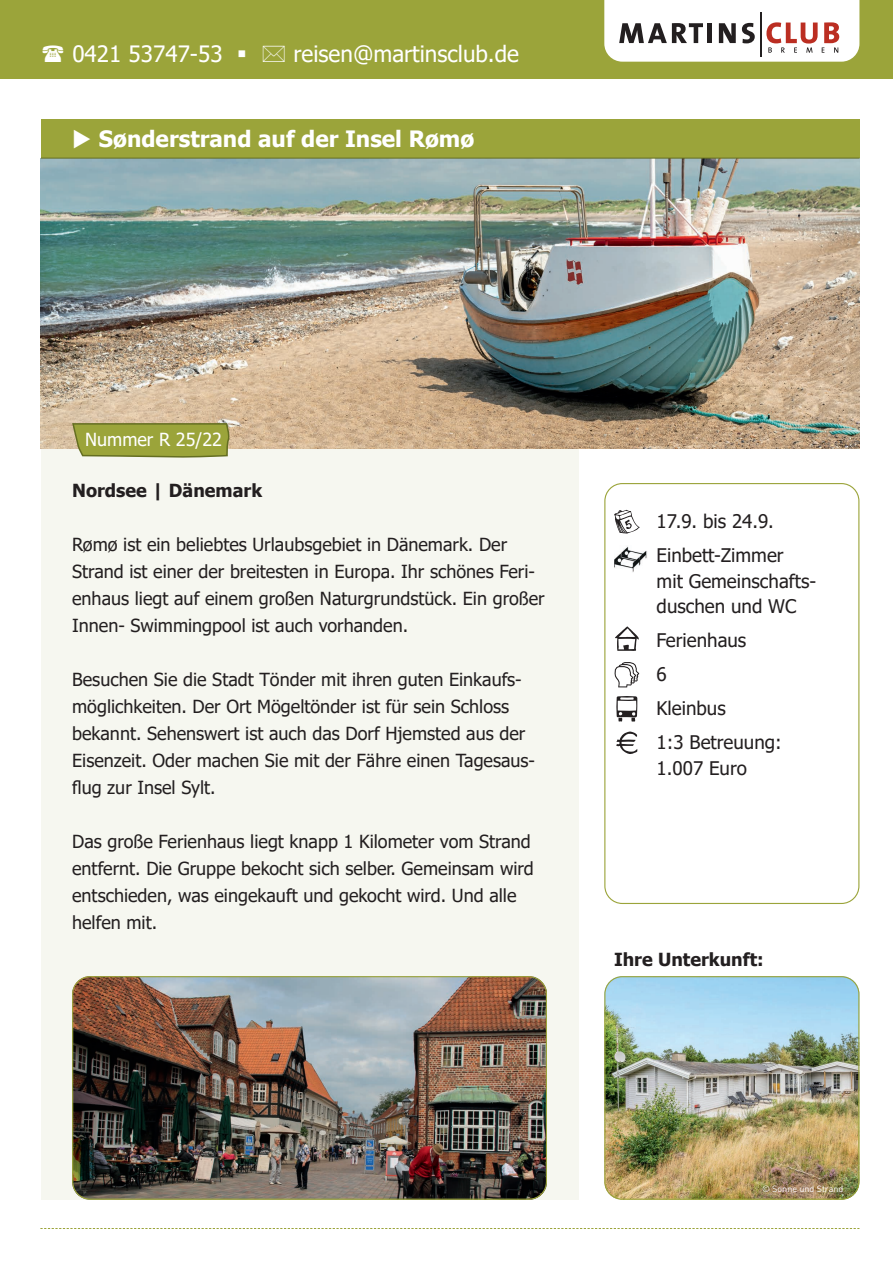
<style>
.page{position:relative;width:893px;height:1263px;background:#fff}
.page>*{position:absolute;margin:0;border:0;box-sizing:border-box;transform-origin:0 0}
.t1{font:22.5px "Tahoma";color:#fff}
.t2{font:700 22.5px "Tahoma";color:#fff}
.t3{font:18.75px/34px "Tahoma";color:#231f20}
.t4{font:18px/27px "Tahoma";color:#231f20}
.t5{font:700 18px "Tahoma";color:#231f20}
.t6{font:18px "Tahoma";color:#fff}
.t7{font:9px "DIN Pro";color:#fff}
</style>
<div class="page">
<div style="left:41px;top:449px;width:538px;height:751px;background:#f6f7f0"></div>
<img style="left:41px;top:159px;width:819px;height:290px">
<div style="left:41px;top:119px;width:818px;height:39px;background:#9ba43a"></div>
<hr style="left:41px;top:158px;width:818px;height:1px;background:#646e21">
<svg style="left:72px;top:422px;width:160px;height:36px;background:#9da446"></svg>
<div style="left:604px;top:483px;width:255px;height:421px;border:1px solid #9ba43a;border-radius:17px"></div>
<svg style="left:614px;top:510px;width:26px;height:23px"></svg>
<img style="left:614px;top:546px;width:33px;height:26px">
<svg style="left:615px;top:626px;width:24px;height:25px"></svg>
<svg style="left:615px;top:662px;width:24px;height:25px"></svg>
<svg style="left:616px;top:696px;width:21px;height:25px"></svg>
<svg style="left:616px;top:731px;width:21px;height:23px"></svg>
<img style="left:606px;top:976px;width:253px;height:224px">
<div style="left:604px;top:976px;width:255px;height:224px;border:1px solid #9ba43a;border-radius:17px"></div>
<img style="left:74px;top:976px;width:473px;height:222px">
<div style="left:72px;top:976px;width:475px;height:224px;border:1px solid #9ba43a;border-radius:17px"></div>
<div style="left:0;top:0;width:893px;height:78px;background:#9ba43a"></div>
<svg style="left:40px;top:1228px;width:819px;height:1px"></svg>
<svg style="left:604px;top:0;width:255px;height:62px;background:#e5dfdd"></svg>
<p class="t1" style="left:72px;top:39px;width:176px">0421 53747-53 ▪</p>
<p class="t1" style="left:294px;top:39px;width:227px">reisen@martinsclub.de</p>
<p class="t2" style="left:72px;top:123px;width:404px">◆ Sønderstrand auf der Insel Rømø</p>
<p class="t6" style="left:85px;top:427px;width:138px">Nummer R 25/22</p>
<p class="t5" style="left:72px;top:478px;width:192px">Nordsee | Dänemark</p>
<p class="t4" style="left:72px;top:532px;width:474px">Rømø ist ein beliebtes Urlaubsgebiet in Dänemark. Der Strand ist einer der breitesten in Europa. Ihr schönes Feri&shy;enhaus liegt auf einem großen Naturgrundstück. Ein großer Innen- Swimmingpool ist auch vorhanden.</p>
<p class="t4" style="left:72px;top:667px;width:464px">Besuchen Sie die Stadt Tönder mit ihren guten Einkaufs&shy;möglichkeiten. Der Ort Mögeltönder ist für sein Schloss bekannt. Sehenswert ist auch das Dorf Hjemsted aus der Eisenzeit. Oder machen Sie mit der Fähre einen Tagesaus&shy;flug zur Insel Sylt.</p>
<p class="t4" style="left:72px;top:829px;width:463px">Das große Ferienhaus liegt knapp 1 Kilometer vom Strand entfernt. Die Gruppe bekocht sich selber. Gemeinsam wird entschieden, was eingekauft und gekocht wird. Und alle helfen mit.</p>
<p class="t3" style="left:657px;top:505px;width:128px">17.9. bis 24.9.<br>Einbett-Zimmer</p>
<p class="t3" style="left:657px;top:569px;width:161px;line-height:25.5px">mit Gemeinschafts&shy;duschen und WC</p>
<p class="t3" style="left:657px;top:624px;width:127px">Ferienhaus<br>6<br>Kleinbus<br>1:3 Betreuung:</p>
<p class="t3" style="left:657px;top:752px;width:92px">1.007 Euro</p>
<p class="t5" style="left:614px;top:947px;width:151px">Ihre Unterkunft:</p>
<p class="t7" style="left:762px;top:1183px;width:83px">© Sonne und Strand</p>
</div>
